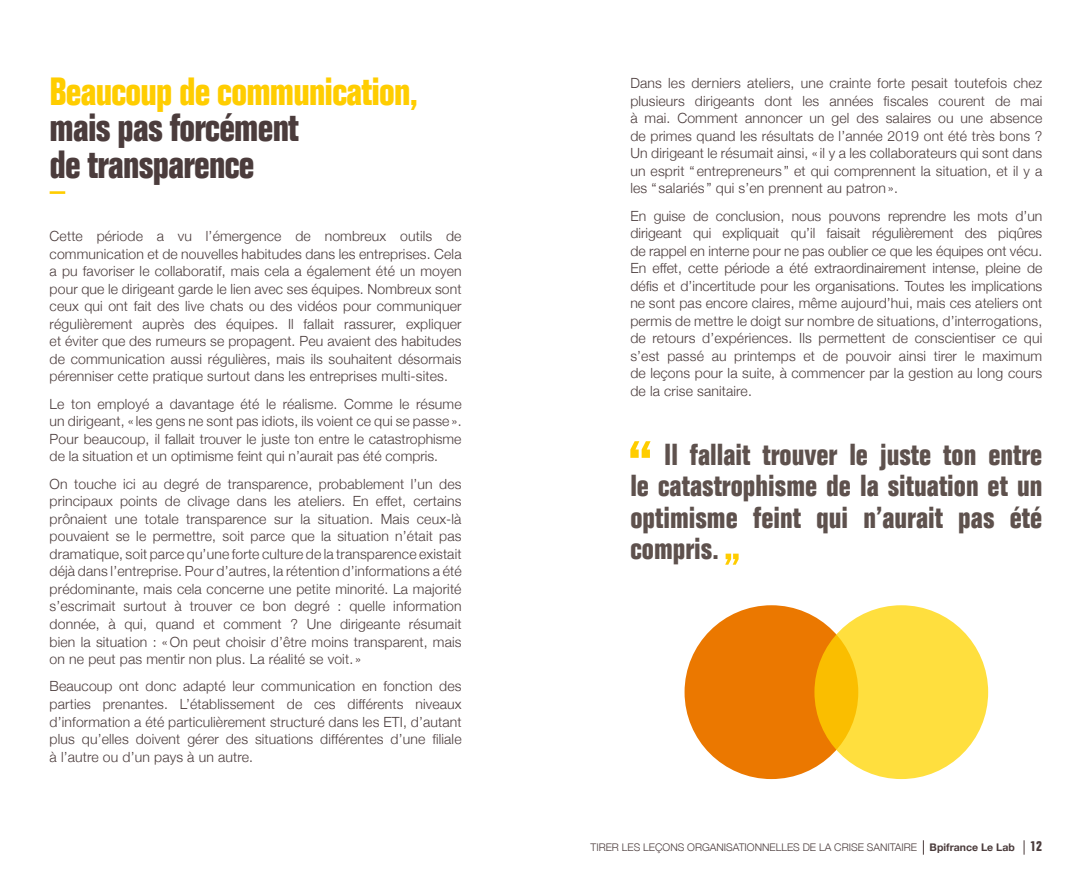
<style>
.page{position:relative;width:1092px;height:879px;background:#fff}
.page>*{position:absolute;margin:0;border:0;box-sizing:border-box;transform-origin:0 0}
.t1{font:700 condensed 38.5px/36.8px "Folio";letter-spacing:-.02em;color:#4b3c3c}
.t2{font:700 condensed 38.5px "Folio";letter-spacing:-.02em;color:#ffcd00}
.t3{font:700 condensed 29.75px/31.5px "Folio";color:#5e514d;text-align:justify}
.t4{font:300 14px/17.5px "Helvetica Neue";letter-spacing:.01em;color:#4b3c3c;text-align:justify}
.t5{font:300 10.5px "Helvetica Neue";color:#4b3c3c}
.s1{font-weight:700}
.s2{font-family:"Folio";font-weight:700;font-stretch:condensed;font-size:14px}
</style>
<div class="page">
<hr style="left:50px;top:191px;width:15px;height:3px;background:#ffcd00">
<div style="left:684px;top:605px;width:174px;height:173px;background:#eb7800;border-radius:50%"></div>
<svg style="left:814px;top:605px;width:174px;height:173px;background:#fed935"></svg>
<svg style="left:630px;top:441px;width:20px;height:16px"></svg>
<svg style="left:725px;top:553px;width:13px;height:11px"></svg>
<svg style="left:922px;top:840px;width:1px;height:14px"></svg>
<svg style="left:1023px;top:840px;width:1px;height:14px"></svg>
<h1 class="t2" style="left:50px;top:70px;width:370px">Beaucoup de communication,</h1>
<h1 class="t1" style="left:50px;top:110px;width:251px">mais pas forcément de transparence</h1>
<p class="t4" style="left:50px;top:226px;width:413px">Cette période a vu l’émergence de nombreux outils de communication et de nouvelles habitudes dans les entreprises. Cela a pu favoriser le collaboratif, mais cela a également été un moyen pour que le dirigeant garde le lien avec ses équipes. Nombreux sont ceux qui ont fait des live chats ou des vidéos pour communiquer régulièrement auprès des équipes. Il fallait rassurer, expliquer et éviter que des rumeurs se propagent. Peu avaient des habitudes de communication aussi régulières, mais ils souhaitent désormais pérenniser cette pratique surtout dans les entreprises multi-sites.</p>
<p class="t4" style="left:50px;top:394px;width:413px">Le ton employé a davantage été le réalisme. Comme le résume un dirigeant, « les gens ne sont pas idiots, ils voient ce qui se passe ».<br>Pour beaucoup, il fallait trouver le juste ton entre le catastrophisme de la situation et un optimisme feint qui n’aurait pas été compris.</p>
<p class="t4" style="left:50px;top:474px;width:413px">On touche ici au degré de transparence, probablement l’un des principaux points de clivage dans les ateliers. En effet, certains prônaient une totale transparence sur la situation. Mais ceux-là pouvaient se le permettre, soit parce que la situation n’était pas dramatique, soit parce qu’une forte culture de la transparence existait déjà dans l’entreprise. Pour d’autres, la rétention d’informations a été prédominante, mais cela concerne une petite minorité. La majorité s’escrimait surtout à trouver ce bon degré : quelle information donnée, à qui, quand et comment ? Une dirigeante résumait bien la situation : «On peut choisir d’être moins transparent, mais on ne peut pas mentir non plus. La réalité se voit. »</p>
<p class="t4" style="left:50px;top:676px;width:413px">Beaucoup ont donc adapté leur communication en fonction des parties prenantes. L’établissement de ces différents niveaux d’information a été particulièrement structuré dans les ETI, d’autant plus qu’elles doivent gérer des situations différentes d’une filiale à l’autre ou d’un pays à un autre.</p>
<p class="t4" style="left:630px;top:73px;width:413px">Dans les derniers ateliers, une crainte forte pesait toutefois chez plusieurs dirigeants dont les années fiscales courent de mai à mai. Comment annoncer un gel des salaires ou une absence de primes quand les résultats de l’année 2019 ont été très bons ?<br>Un dirigeant le résumait ainsi, « il y a les collaborateurs qui sont dans un esprit “ entrepreneurs ” et qui comprennent la situation, et il y a les “ salariés ” qui s’en prennent au patron ».</p>
<p class="t4" style="left:630px;top:206px;width:413px">En guise de conclusion, nous pouvons reprendre les mots d’un dirigeant qui expliquait qu’il faisait régulièrement des piqûres de rappel en interne pour ne pas oublier ce que les équipes ont vécu.<br>En effet, cette période a été extraordinairement intense, pleine de défis et d’incertitude pour les organisations. Toutes les implications ne sont pas encore claires, même aujourd’hui, mais ces ateliers ont permis de mettre le doigt sur nombre de situations, d’interrogations, de retours d’expériences. Ils permettent de conscientiser ce qui s’est passé au printemps et de pouvoir ainsi tirer le maximum de leçons pour la suite, à commencer par la gestion au long cours de la crise sanitaire.</p>
<h2 class="t3" style="left:630px;top:438px;width:413px;text-indent:34px">Il fallait trouver le juste ton entre le catastrophisme de la situation et un optimisme feint qui n’aurait pas été compris.</h2>
<p class="t5" style="left:590px;top:838px;width:453px">TIRER LES LEÇONS ORGANISATIONNELLES DE LA CRISE SANITAIRE <span class="s1">Bpifrance Le Lab</span> <span class="s2">12</span></p>
</div>
